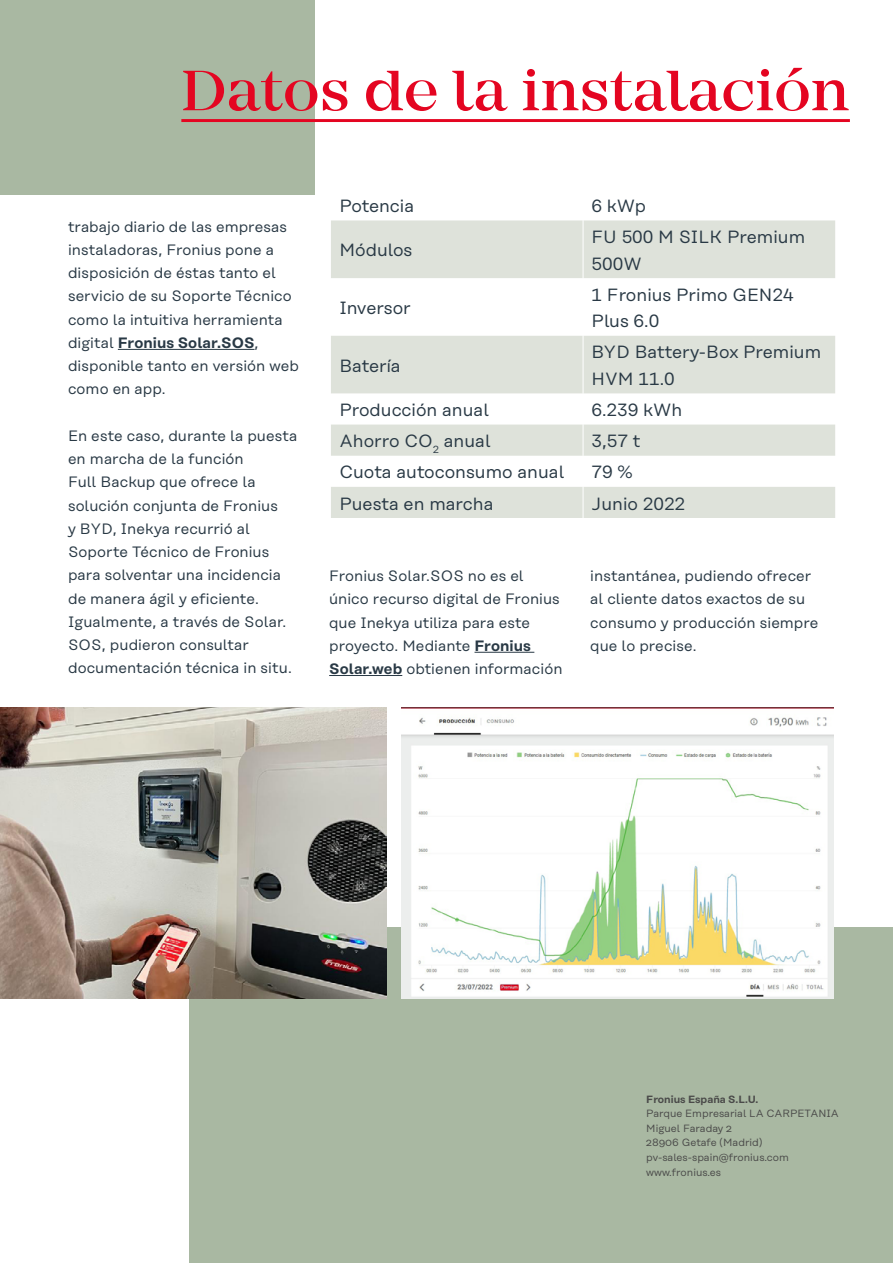
<style>
.page{position:relative;width:893px;height:1263px;background:#fff}
.page>*{position:absolute;margin:0;border:0;box-sizing:border-box;transform-origin:0 0}
.t1{font:500 58.95px "Mirador";color:#e40521}
.t2{font:17.7px/26.5px "Rational Text";color:#293945}
.t3{font:15px/23.2px "Rational Text";letter-spacing:.005em;color:#293945}
.t4{font:10.5px/14.7px "Rational Text";color:#4a4a49}
.t5{font:600 10.5px "Rational Text";color:#4a4a49}
.s1{font-weight:600}
</style>
<div class="page">
<div style="left:190px;top:927px;width:703px;height:336px;background:#a9b8a2"></div>
<img style="left:402px;top:708px;width:431px;height:290px">
<div style="left:0;top:0;width:314px;height:194px;background:#a9b8a2"></div>
<hr style="left:118px;top:349px;width:137px;height:1px;background:#293945">
<hr style="left:474px;top:652px;width:60px;height:1px;background:#293945">
<hr style="left:329px;top:675px;width:73px;height:1px;background:#293945">
<svg style="left:331px;top:220px;width:504px;height:298px;fill:#dee2da"></svg>
<hr style="left:583px;top:220px;width:1px;height:58px;background:#fff">
<hr style="left:583px;top:278px;width:1px;height:58px;background:#fff">
<hr style="left:583px;top:336px;width:1px;height:57px;background:#fff">
<hr style="left:583px;top:393px;width:1px;height:32px;background:#fff">
<hr style="left:583px;top:425px;width:1px;height:31px;background:#fff">
<hr style="left:583px;top:456px;width:1px;height:31px;background:#fff">
<hr style="left:583px;top:487px;width:1px;height:31px;background:#fff">
<hr style="left:181px;top:119px;width:669px;height:3px;background:#e40521">
<img style="left:0;top:708px;width:386px;height:290px">
<h1 class="t1" style="left:181px;top:56px;width:670px">Datos de la instalación</h1>
<p class="t3" style="left:68px;top:215px;width:232px">trabajo diario de las empresas instaladoras, Fronius pone a disposición de éstas tanto el servicio de su Soporte Técnico como la intuitiva herramienta digital <span class="s1">Fronius Solar.SOS</span>, disponible tanto en versión web como en app.</p>
<p class="t3" style="left:68px;top:424px;width:231px">En este caso, durante la puesta en marcha de la función<br>Full Backup que ofrece la solución conjunta de Fronius<br>y BYD, Inekya recurrió al<br>Soporte Técnico de Fronius para solventar una incidencia de manera ágil y eficiente.<br>Igualmente, a través de Solar.<br>SOS, pudieron consultar documentación técnica in situ.</p>
<p class="t2" style="left:339px;top:192px;width:76px">Potencia</p>
<p class="t2" style="left:592px;top:192px;width:56px">6 kWp</p>
<p class="t2" style="left:339px;top:237px;width:74px">Módulos</p>
<p class="t2" style="left:592px;top:224px;width:215px">FU 500 M SILK Premium<br>500W</p>
<p class="t2" style="left:339px;top:294px;width:73px">Inversor</p>
<p class="t2" style="left:339px;top:352px;width:63px">Batería</p>
<p class="t2" style="left:592px;top:281px;width:204px">1 Fronius Primo GEN24<br>Plus 6.0</p>
<p class="t2" style="left:592px;top:339px;width:231px">BYD Battery-Box Premium<br>HVM 11.0</p>
<p class="t2" style="left:339px;top:397px;width:151px">Producción anual</p>
<p class="t2" style="left:592px;top:397px;width:92px">6.239 kWh</p>
<p class="t2" style="left:339px;top:428px;width:153px">Ahorro CO<sub>2</sub> anual</p>
<p class="t2" style="left:592px;top:428px;width:50px">3,57 t</p>
<p class="t2" style="left:339px;top:459px;width:226px">Cuota autoconsumo anual</p>
<p class="t2" style="left:592px;top:459px;width:43px">79 %</p>
<p class="t2" style="left:339px;top:490px;width:156px">Puesta en marcha</p>
<p class="t2" style="left:592px;top:490px;width:95px">Junio 2022</p>
<p class="t3" style="left:329px;top:564px;width:235px">Fronius Solar.SOS no es el único recurso digital de Fronius que Inekya utiliza para este proyecto. Mediante <span class="s1">Fronius<br>Solar.web</span> obtienen información</p>
<p class="t3" style="left:590px;top:564px;width:230px">instantánea, pudiendo ofrecer al cliente datos exactos de su consumo y producción siempre que lo precise.</p>
<p class="t5" style="left:646px;top:1093px;width:113px">Fronius España S.L.U.</p>
<p class="t4" style="left:646px;top:1106px;width:194px">Parque Empresarial LA CARPETANIA<br>Miguel Faraday 2<br>28906 Getafe (Madrid) pv-sales-spain@fronius.com www.fronius.es</p>
</div>
